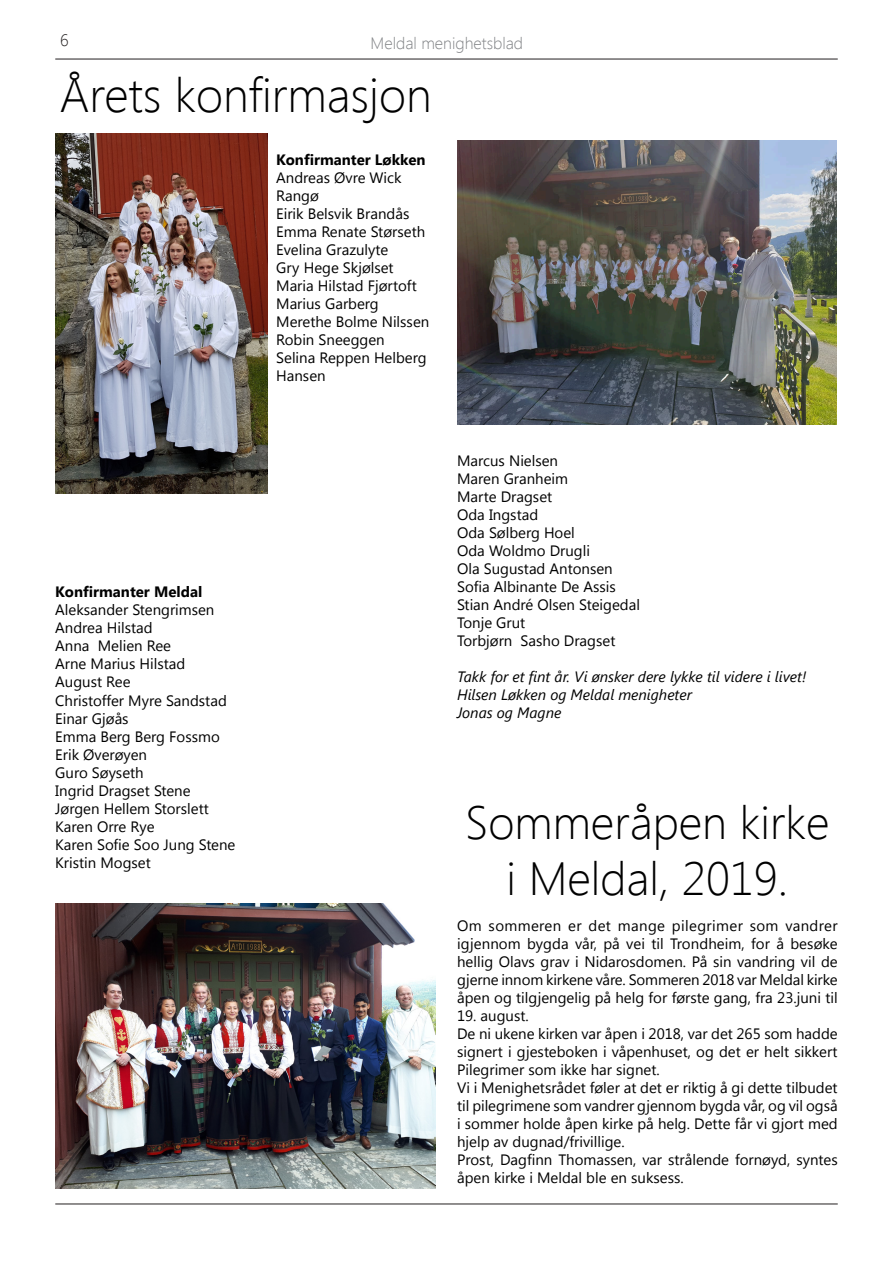
<style>
.page{position:relative;width:893px;height:1263px;background:#fff}
.page>*{position:absolute;margin:0;border:0;box-sizing:border-box;transform-origin:0 0}
.t1{font:300 48px "Segoe UI";color:#000}
.t2{font:300 46.5px/55.8px "Segoe UI";color:#000;text-align:center}
.t3{font:300 16.5px "Segoe UI";color:#808285}
.t4{font:300 16.5px "Segoe UI";color:#231f20}
.t5{font:15px/18px "Segoe UI";color:#000}
.t6{font:italic 15px/18px "Segoe UI";color:#000}
.t7{font:700 15px "Segoe UI";color:#000}
</style>
<div class="page">
<hr style="left:55px;top:59px;width:783px;height:1px;background:#231f20">
<hr style="left:55px;top:1203px;width:783px;height:1px;background:#231f20">
<img style="left:55px;top:134px;width:213px;height:359px">
<img style="left:457px;top:140px;width:379px;height:285px">
<img style="left:55px;top:903px;width:381px;height:286px">
<p class="t4" style="left:60px;top:28px;width:10px">6</p>
<p class="t3" style="left:371px;top:32px;width:154px">Meldal menighetsblad</p>
<h1 class="t1" style="left:59px;top:62px;width:374px">Årets konfirmasjon</h1>
<p class="t7" style="left:55px;top:581px;width:149px">Konfirmanter Meldal</p>
<p class="t5" style="left:55px;top:600px;width:182px">Aleksander Stengrimsen<br>Andrea Hilstad<br>Anna Melien Ree<br>Arne Marius Hilstad<br>August Ree<br>Christoffer Myre Sandstad<br>Einar Gjøås<br>Emma Berg Berg Fossmo<br>Erik Øverøyen<br>Guro Søyseth<br>Ingrid Dragset Stene<br>Jørgen Hellem Storslett<br>Karen Orre Rye<br>Karen Sofie Soo Jung Stene<br>Kristin Mogset</p>
<p class="t7" style="left:276px;top:149px;width:151px">Konfirmanter Løkken</p>
<p class="t5" style="left:276px;top:168px;width:155px">Andreas Øvre Wick<br>Rangø<br>Eirik Belsvik Brandås<br>Emma Renate Størseth<br>Evelina Grazulyte<br>Gry Hege Skjølset<br>Maria Hilstad Fjørtoft<br>Marius Garberg<br>Merethe Bolme Nilssen<br>Robin Sneeggen<br>Selina Reppen Helberg<br>Hansen</p>
<p class="t5" style="left:457px;top:450px;width:184px">Marcus Nielsen<br>Maren Granheim<br>Marte Dragset<br>Oda Ingstad<br>Oda Sølberg Hoel<br>Oda Woldmo Drugli<br>Ola Sugustad Antonsen<br>Sofia Albinante De Assis<br>Stian André Olsen Steigedal<br>Tonje Grut<br>Torbjørn Sasho Dragset</p>
<p class="t6" style="left:457px;top:666px;width:351px">Takk for et fint år. Vi ønsker dere lykke til videre i livet!<br>Hilsen Løkken og Meldal menigheter<br>Jonas og Magne</p>
<h2 class="t2" style="left:465px;top:793px;width:366px">Sommeråpen kirke i Meldal, 2019.</h2>
<p class="t5" style="left:457px;top:916px;width:382px;text-align:justify">Om sommeren er det mange pilegrimer som vandrer igjennom bygda vår, på vei til Trondheim, for å besøke hellig Olavs grav i Nidarosdomen. På sin vandring vil de gjerne innom kirkene våre. Sommeren 2018 var Meldal kirke åpen og tilgjengelig på helg for første gang, fra 23.juni til</p>
<p class="t5" style="left:457px;top:1006px;width:382px">19. august.<br>De ni ukene kirken var åpen i 2018, var det 265 som hadde signert i gjesteboken i våpenhuset, og det er helt sikkert Pilegrimer som ikke har signet.<br>Vi i Menighetsrådet føler at det er riktig å gi dette tilbudet til pilegrimene som vandrer gjennom bygda vår, og vil også i sommer holde åpen kirke på helg. Dette får vi gjort med hjelp av dugnad/frivillige.<br>Prost, Dagfinn Thomassen, var strålende fornøyd, syntes åpen kirke i Meldal ble en suksess.</p>
</div>
